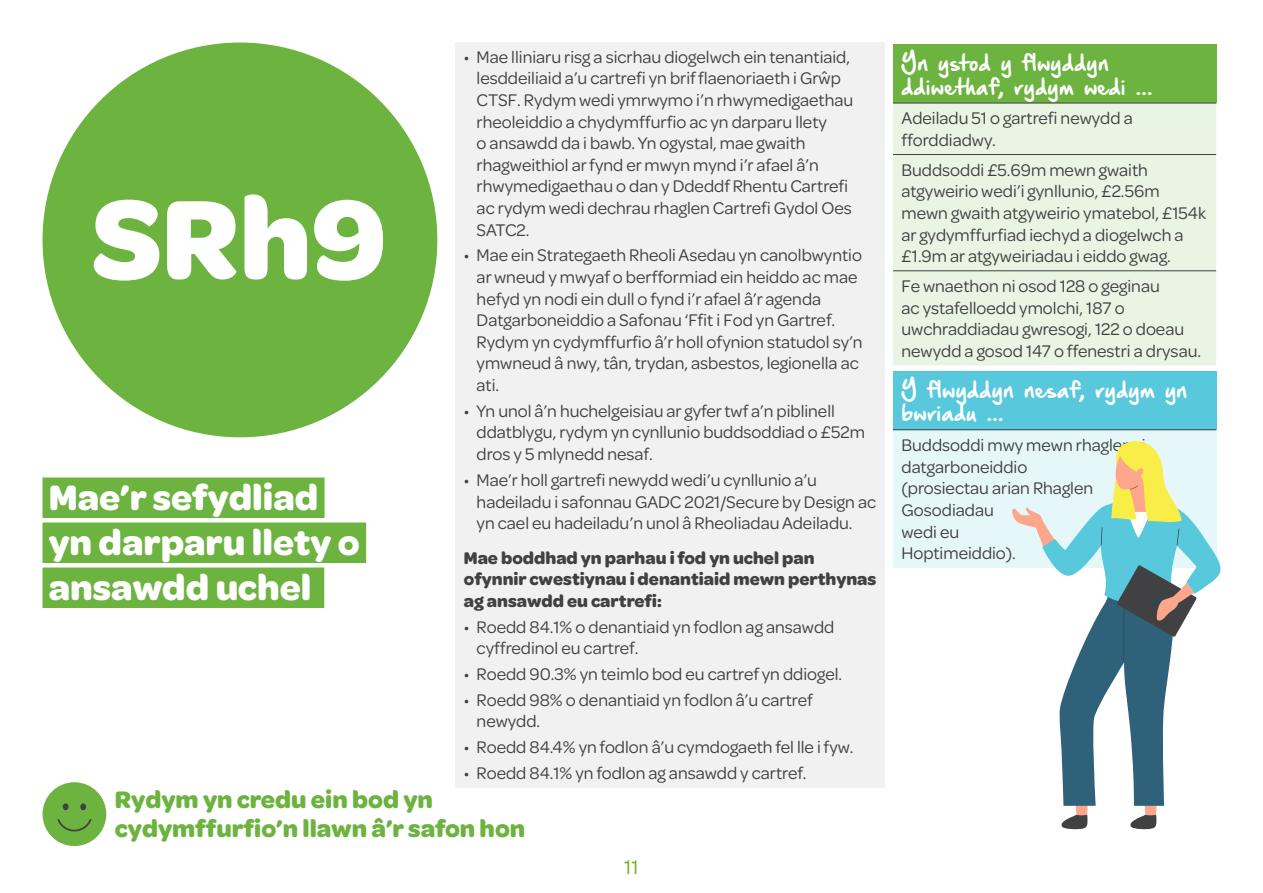
<style>
.page{position:relative;width:1263px;height:893px;background:#fff}
.page>*{position:absolute;margin:0;border:0;box-sizing:border-box;transform-origin:0 0}
.t1{font:700 120px "Omnes";color:#fff}
.t2{font:700 37.5px/45px "Omnes";color:#fff}
.t3{font:700 25.5px/28.5px "Omnes";color:#6cb33f}
.t4{font:21px "Omnes";color:#74af27}
.t5{font:19.5px/23.4px "Hand Of Sean Demo";color:#fff}
.t6{font:18px/21.6px "Omnes";color:#414042}
.t7{font:700 18px/21.6px "Omnes";color:#414042}
</style>
<div class="page">
<div style="left:455px;top:43px;width:430px;height:745px;background:#f1f1f2"></div>
<div style="left:893px;top:45px;width:323px;height:58px;background:#6cb33f"></div>
<div style="left:893px;top:104px;width:323px;height:261px;background:#e9f4e2"></div>
<hr style="left:893px;top:103px;width:323px;height:1px;background:#414042">
<hr style="left:893px;top:154px;width:323px;height:1px;background:#414042">
<hr style="left:893px;top:270px;width:323px;height:1px;background:#414042">
<div style="left:893px;top:371px;width:323px;height:59px;background:#58c8dd"></div>
<div style="left:893px;top:430px;width:323px;height:138px;background:#e6f7fa"></div>
<hr style="left:893px;top:429px;width:323px;height:1px;background:#414042">
<div style="left:43px;top:43px;width:394px;height:394px;background:#6cb33f;border-radius:50%"></div>
<div style="left:43px;top:477px;width:282px;height:41px;background:#6cb33f"></div>
<div style="left:43px;top:522px;width:323px;height:41px;background:#6cb33f"></div>
<div style="left:43px;top:567px;width:281px;height:41px;background:#6cb33f"></div>
<svg style="left:1012px;top:440px;width:209px;height:389px"></svg>
<div style="left:43px;top:782px;width:63px;height:64px;background:#6cb33f;border-radius:50%"></div>
<svg style="left:57px;top:819px;width:34px;height:12px"></svg>
<div style="left:80px;top:803px;width:6px;height:7px;background:#414042;border-radius:50%"></div>
<div style="left:63px;top:803px;width:6px;height:7px;background:#414042;border-radius:50%"></div>
<h1 class="t1" style="left:91px;top:154px;width:296px">SRh9</h1>
<h2 class="t2" style="left:49px;top:472px;width:312px">Mae’r sefydliad yn darparu llety o ansawdd uchel</h2>
<p class="t6" style="left:477px;top:45px;width:378px;text-indent:-13px">• Mae lliniaru risg a sicrhau diogelwch ein tenantiaid, lesddeiliaid a’u cartrefi yn brif flaenoriaeth i Grŵp CTSF. Rydym wedi ymrwymo i’n rhwymedigaethau rheoleiddio a chydymffurfio ac yn darparu llety<br>o ansawdd da i bawb. Yn ogystal, mae gwaith rhagweithiol ar fynd er mwyn mynd i’r afael â’n rhwymedigaethau o dan y Ddeddf Rhentu Cartrefi ac rydym wedi dechrau rhaglen Cartrefi Gydol Oes SATC2.</p>
<p class="t6" style="left:477px;top:244px;width:388px;text-indent:-13px">• Mae ein Strategaeth Rheoli Asedau yn canolbwyntio ar wneud y mwyaf o berfformiad ein heiddo ac mae hefyd yn nodi ein dull o fynd i’r afael â’r agenda Datgarboneiddio a Safonau ‘Ffit i Fod yn Gartref.<br>Rydym yn cydymffurfio â’r holl ofynion statudol sy’n ymwneud â nwy, tân, trydan, asbestos, legionella ac ati.</p>
<p class="t6" style="left:477px;top:399px;width:390px;text-indent:-13px">• Yn unol â’n huchelgeisiau ar gyfer twf a’n piblinell ddatblygu, rydym yn cynllunio buddsoddiad o £52m dros y 5 mlynedd nesaf.</p>
<p class="t6" style="left:477px;top:468px;width:401px;text-indent:-13px">• Mae’r holl gartrefi newydd wedi’u cynllunio a’u hadeiladu i safonnau GADC 2021/Secure by Design ac yn cael eu hadeiladu’n unol â Rheoliadau Adeiladu.</p>
<p class="t7" style="left:464px;top:546px;width:414px">Mae boddhad yn parhau i fod yn uchel pan ofynnir cwestiynau i denantiaid mewn perthynas ag ansawdd eu cartrefi:</p>
<p class="t6" style="left:477px;top:615px;width:359px;text-indent:-13px">• Roedd 84.1% o denantiaid yn fodlon ag ansawdd cyffredinol eu cartref.</p>
<p class="t6" style="left:464px;top:662px;width:380px">• Roedd 90.3% yn teimlo bod eu cartref yn ddiogel.</p>
<p class="t6" style="left:477px;top:688px;width:338px;text-indent:-13px">• Roedd 98% o denantiaid yn fodlon â’u cartref newydd.</p>
<p class="t6" style="left:464px;top:735px;width:391px">• Roedd 84.4% yn fodlon â’u cymdogaeth fel lle i fyw.</p>
<p class="t6" style="left:464px;top:761px;width:344px">• Roedd 84.1% yn fodlon ag ansawdd y cartref.</p>
<h3 class="t3" style="left:115px;top:784px;width:412px">Rydym yn credu ein bod yn cydymffurfio’n llawn â’r safon hon</h3>
<p class="t4" style="left:624px;top:853px;width:16px">11</p>
<p class="t5" style="left:901px;top:53px;width:253px">Yn ystod y flwyddyn ddiwethaf, rydym wedi ...</p>
<p class="t6" style="left:901px;top:107px;width:233px">Adeiladu 51 o gartrefi newydd a fforddiadwy.</p>
<p class="t6" style="left:901px;top:158px;width:306px">Buddsoddi £5.69m mewn gwaith atgyweirio wedi’i gynllunio, £2.56m mewn gwaith atgyweirio ymatebol, £154k ar gydymffurfiad iechyd a diogelwch a £1.9m ar atgyweiriadau i eiddo gwag.</p>
<p class="t6" style="left:901px;top:274px;width:301px">Fe wnaethon ni osod 128 o geginau<br>ac ystafelloedd ymolchi, 187 o uwchraddiadau gwresogi, 122 o doeau newydd a gosod 147 o ffenestri a drysau.</p>
<p class="t5" style="left:901px;top:379px;width:288px">Y flwyddyn nesaf, rydym yn bwriadu ...</p>
<p class="t6" style="left:901px;top:433px;width:246px">Buddsoddi mwy mewn rhaglenni datgarboneiddio<br>(prosiectau arian Rhaglen<br>Gosodiadau<br>wedi eu<br>Hoptimeiddio).</p>
</div>
